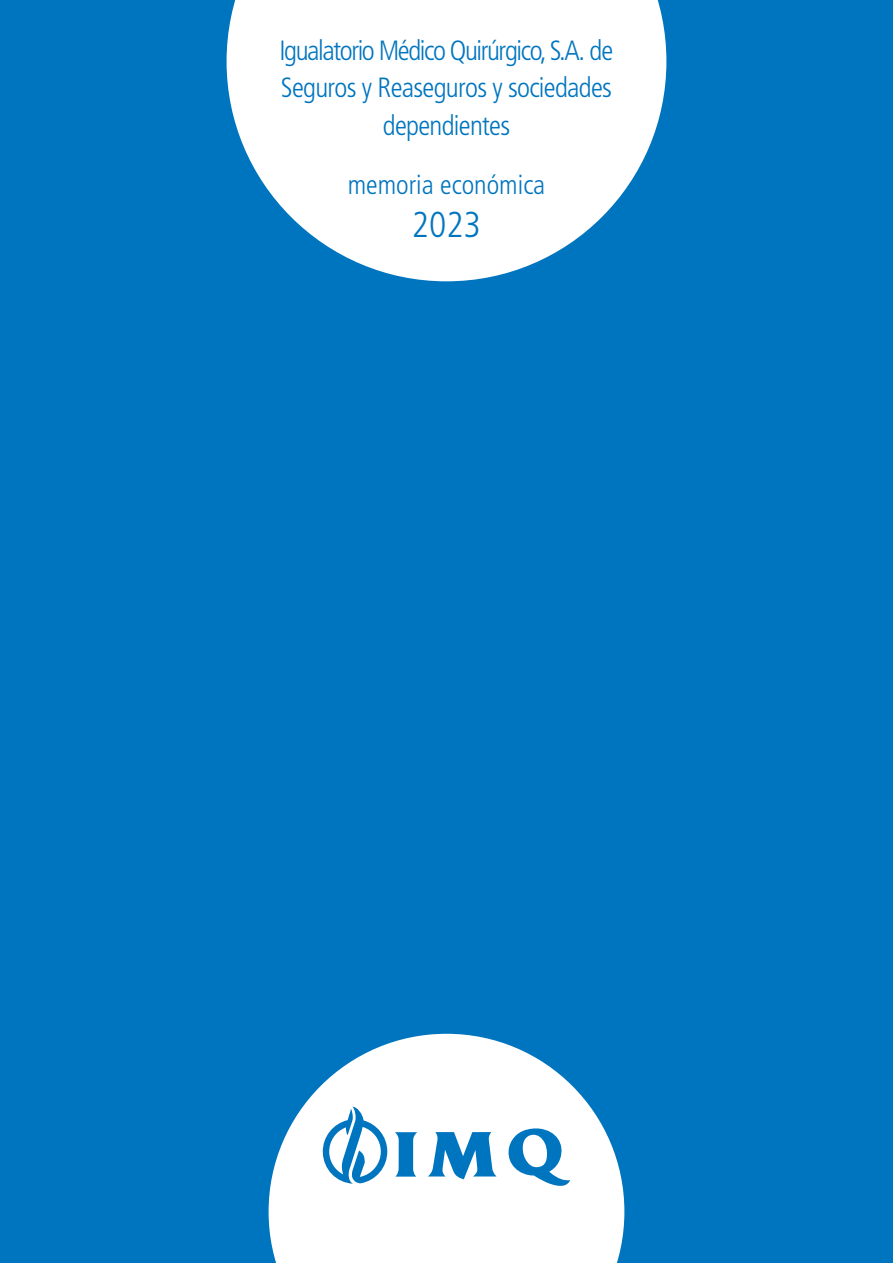
<style>
.page{position:relative;width:893px;height:1263px;background:#0075bf}
.page>*{position:absolute;margin:0;border:0;box-sizing:border-box;transform-origin:0 0}
.centrado_vertical{font:300 condensed 36px "Frutiger LT Std";color:#0075bf}
.centrado_vertical-2{font:300 condensed 27.75px/37px "Frutiger LT Std";letter-spacing:-.025em;color:#0075bf;text-align:center}
.centrado_vertical-3{font:300 condensed 27px "Frutiger LT Std";color:#0075bf}
</style>
<div class="page">
<svg style="left:227px;top:0;width:439px;height:281px;fill:#fff"></svg>
<svg style="left:269px;top:1034px;width:355px;height:229px;fill:#fff"></svg>
<svg style="left:323px;top:1106px;width:65px;height:78px"></svg>
<svg style="left:506px;top:1128px;width:64px;height:60px"></svg>
<svg style="left:395px;top:1132px;width:22px;height:44px"></svg>
<svg style="left:428px;top:1132px;width:69px;height:47px"></svg>
<p class="centrado_vertical-2" style="left:280px;top:33px;width:335px">Igualatorio Médico Quirúrgico, S.A. de<br>Seguros y Reaseguros y sociedades dependientes</p>
<p class="centrado_vertical-3" style="left:348px;top:169px;width:199px">memoria económica</p>
<p class="centrado_vertical" style="left:412px;top:204px;width:71px">2023</p>
</div>
